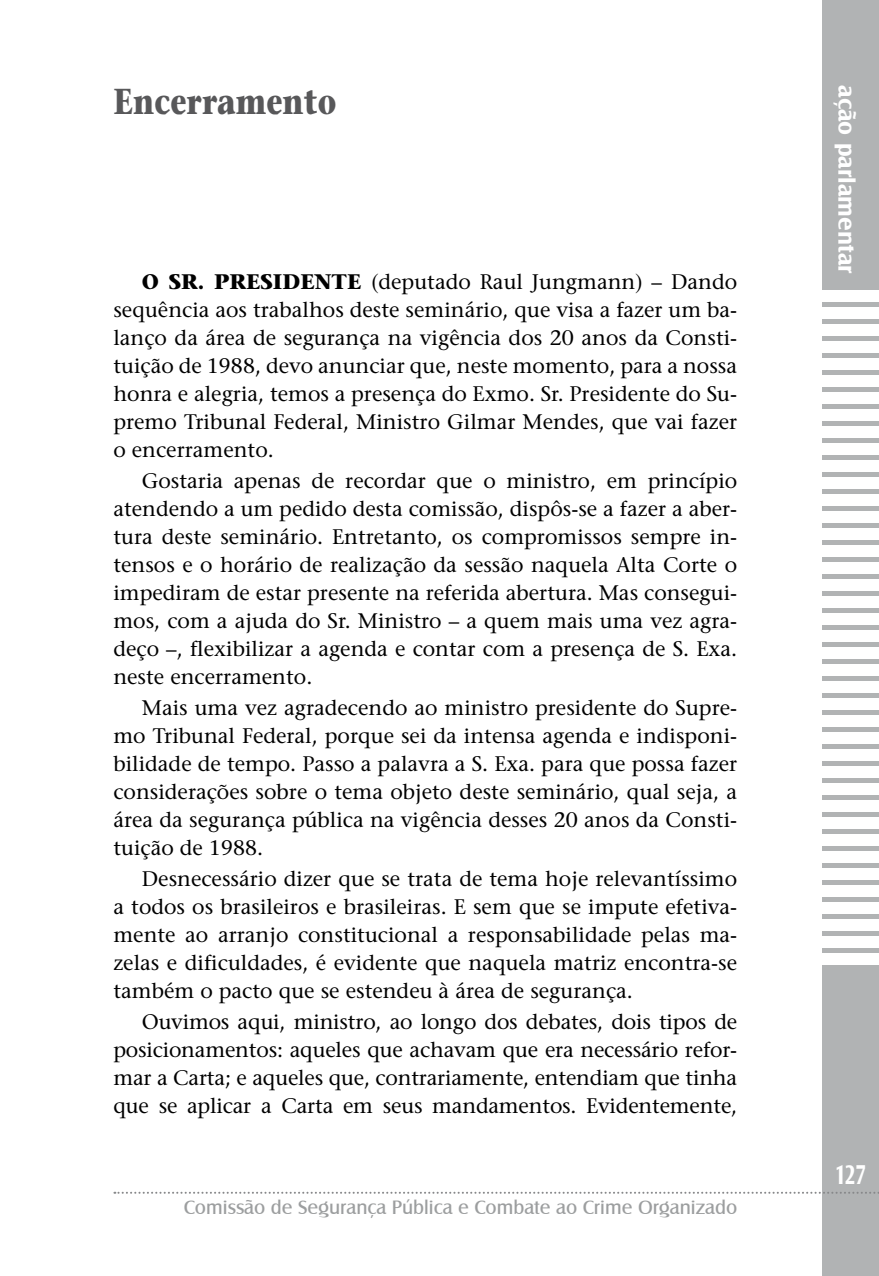
<style>
.page{position:relative;width:879px;height:1276px;background:#fff}
.page>*{position:absolute;margin:0;border:0;box-sizing:border-box;transform-origin:0 0}
.t1{font:700 36px "Stone Serif";color:#58585a;scale:.8 1}
.t2{font:700 28px "Castle T";color:#fff;scale:.75 1}
.t3{font:700 24px "Castle T";color:#fff}
.t4{font:21px/28px "Stone Serif";color:#000;text-align:justify}
.t5{font:20px "Castle T";color:#9c9e9f}
.s1{font-weight:700}
</style>
<div class="page">
<div style="left:822px;top:0;width:57px;height:1276px;background:#b1b3b4"></div>
<div style="left:822px;top:290px;width:57px;height:11px;background:#fff"></div>
<div style="left:822px;top:307px;width:57px;height:11px;background:#fff"></div>
<div style="left:822px;top:324px;width:57px;height:11px;background:#fff"></div>
<div style="left:822px;top:341px;width:57px;height:11px;background:#fff"></div>
<div style="left:822px;top:358px;width:57px;height:12px;background:#fff"></div>
<div style="left:822px;top:375px;width:57px;height:12px;background:#fff"></div>
<div style="left:822px;top:392px;width:57px;height:12px;background:#fff"></div>
<div style="left:822px;top:409px;width:57px;height:12px;background:#fff"></div>
<div style="left:822px;top:426px;width:57px;height:12px;background:#fff"></div>
<div style="left:822px;top:443px;width:57px;height:12px;background:#fff"></div>
<div style="left:822px;top:460px;width:57px;height:12px;background:#fff"></div>
<div style="left:822px;top:477px;width:57px;height:12px;background:#fff"></div>
<div style="left:822px;top:494px;width:57px;height:12px;background:#fff"></div>
<div style="left:822px;top:511px;width:57px;height:12px;background:#fff"></div>
<div style="left:822px;top:528px;width:57px;height:12px;background:#fff"></div>
<div style="left:822px;top:545px;width:57px;height:12px;background:#fff"></div>
<div style="left:822px;top:562px;width:57px;height:12px;background:#fff"></div>
<div style="left:822px;top:579px;width:57px;height:12px;background:#fff"></div>
<div style="left:822px;top:596px;width:57px;height:12px;background:#fff"></div>
<div style="left:822px;top:613px;width:57px;height:12px;background:#fff"></div>
<div style="left:822px;top:630px;width:57px;height:12px;background:#fff"></div>
<div style="left:822px;top:647px;width:57px;height:12px;background:#fff"></div>
<div style="left:822px;top:664px;width:57px;height:12px;background:#fff"></div>
<div style="left:822px;top:681px;width:57px;height:12px;background:#fff"></div>
<div style="left:822px;top:698px;width:57px;height:12px;background:#fff"></div>
<div style="left:822px;top:715px;width:57px;height:12px;background:#fff"></div>
<div style="left:822px;top:732px;width:57px;height:12px;background:#fff"></div>
<div style="left:822px;top:749px;width:57px;height:12px;background:#fff"></div>
<div style="left:822px;top:766px;width:57px;height:12px;background:#fff"></div>
<div style="left:822px;top:783px;width:57px;height:12px;background:#fff"></div>
<div style="left:822px;top:800px;width:57px;height:12px;background:#fff"></div>
<div style="left:822px;top:817px;width:57px;height:12px;background:#fff"></div>
<div style="left:822px;top:834px;width:57px;height:12px;background:#fff"></div>
<div style="left:822px;top:851px;width:57px;height:12px;background:#fff"></div>
<div style="left:822px;top:868px;width:57px;height:12px;background:#fff"></div>
<div style="left:822px;top:885px;width:57px;height:12px;background:#fff"></div>
<div style="left:822px;top:902px;width:57px;height:12px;background:#fff"></div>
<div style="left:822px;top:919px;width:57px;height:12px;background:#fff"></div>
<div style="left:822px;top:936px;width:57px;height:12px;background:#fff"></div>
<div style="left:822px;top:953px;width:57px;height:12px;background:#fff"></div>
<svg style="left:114px;top:1191px;width:765px;height:2px"></svg>
<h1 class="t1" style="left:113px;top:79px;width:280px">Encerramento</h1>
<p class="t4" style="left:113px;top:268px;width:625px;text-indent:28px"><span class="s1">O SR. PRESIDENTE</span> (deputado Raul Jungmann) – Dando sequência aos trabalhos deste seminário, que visa a fazer um ba&shy;lanço da área de segurança na vigência dos 20 anos da Consti&shy;tuição de 1988, devo anunciar que, neste momento, para a nossa honra e alegria, temos a presença do Exmo. Sr. Presidente do Su&shy;premo Tribunal Federal, Ministro Gilmar Mendes, que vai fazer o encerramento.</p>
<p class="t4" style="left:113px;top:467px;width:625px;text-indent:28px">Gostaria apenas de recordar que o ministro, em princípio atendendo a um pedido desta comissão, dispôs-se a fazer a aber&shy;tura deste seminário. Entretanto, os compromissos sempre in&shy;tensos e o horário de realização da sessão naquela Alta Corte o impediram de estar presente na referida abertura. Mas consegui&shy;mos, com a ajuda do Sr. Ministro – a quem mais uma vez agra&shy;deço –, flexibilizar a agenda e contar com a presença de S. Exa. neste encerramento.</p>
<p class="t4" style="left:113px;top:693px;width:625px;text-indent:28px">Mais uma vez agradecendo ao ministro presidente do Supre&shy;mo Tribunal Federal, porque sei da intensa agenda e indisponi&shy;bilidade de tempo. Passo a palavra a S. Exa. para que possa fazer considerações sobre o tema objeto deste seminário, qual seja, a área da segurança pública na vigência desses 20 anos da Consti&shy;tuição de 1988.</p>
<p class="t4" style="left:113px;top:864px;width:625px;text-indent:28px">Desnecessário dizer que se trata de tema hoje relevantíssimo a todos os brasileiros e brasileiras. E sem que se impute efetiva&shy;mente ao arranjo constitucional a responsabilidade pelas ma&shy;zelas e dificuldades, é evidente que naquela matriz encontra-se também o pacto que se estendeu à área de segurança.</p>
<p class="t4" style="left:113px;top:1007px;width:625px;text-indent:28px">Ouvimos aqui, ministro, ao longo dos debates, dois tipos de posicionamentos: aqueles que achavam que era necessário refor&shy;mar a Carta; e aqueles que, contrariamente, entendiam que tinha que se aplicar a Carta em seus mandamentos. Evidentemente,</p>
<p class="t5" style="left:184px;top:1196px;width:555px">Comissão de Segurança Pública e Combate ao Crime Organizado</p>
<p class="t3" style="left:860px;top:85px;width:190px;rotate:90deg">ação parlamentar</p>
<h2 class="t2" style="left:834px;top:1158px;width:44px">127</h2>
</div>
